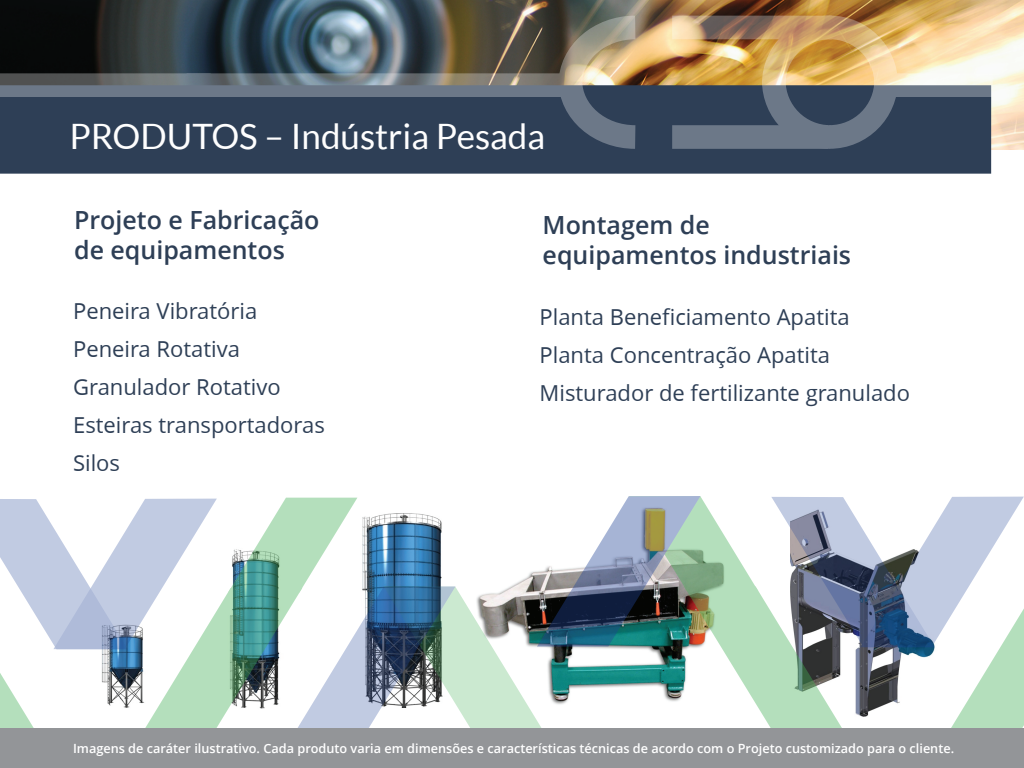
<style>
.page{position:relative;width:1024px;height:768px;background:#fff}
.page>*{position:absolute;margin:0;border:0;box-sizing:border-box;transform-origin:0 0}
.t1{font:35px "Lato";color:#fefefe}
.t2{font:600 25px/30px "Open Sans";color:#2e3f56}
.t3{font:22px/38px "Open Sans";color:#2e3f56}
.t4{font:600 12.7px "Open Sans";color:#fff}
</style>
<div class="page">
<img style="left:0;top:496px;width:1024px;height:233px">
<div style="left:0;top:729px;width:1024px;height:39px;background:#939598"></div>
<img style="left:0;top:0;width:1024px;height:149px">
<div style="left:0;top:85px;width:991px;height:89px;background:#2e3f56"></div>
<div style="left:672px;top:125px;width:156px;height:24px;background:#6c7888"></div>
<svg style="left:211px;top:73px;width:336px;height:24px;background:#737c84"></svg>
<svg style="left:672px;top:16px;width:78px;height:23px;background:#a78e77"></svg>
<img style="left:547px;top:16px;width:112px;height:133px">
<svg style="left:910px;top:73px;width:83px;height:24px"></svg>
<svg style="left:750px;top:16px;width:160px;height:133px;background:#94856c"></svg>
<svg style="left:0;top:73px;width:211px;height:24px;background:#646c75"></svg>
<h1 class="t1" style="left:69px;top:117px;width:477px">PRODUTOS – Indústria Pesada</h1>
<p class="t2" style="left:74px;top:204px;width:247px">Projeto e Fabricação de equipamentos</p>
<p class="t2" style="left:543px;top:209px;width:310px">Montagem de equipamentos industriais</p>
<p class="t3" style="left:73px;top:293px;width:253px">Peneira Vibratória<br>Peneira Rotativa<br>Granulador Rotativo<br>Esteiras transportadoras<br>Silos</p>
<p class="t3" style="left:540px;top:299px;width:372px">Planta Beneficiamento Apatita<br>Planta Concentração Apatita<br>Misturador de fertilizante granulado</p>
<p class="t4" style="left:73px;top:739px;width:883px">Imagens de caráter ilustrativo. Cada produto varia em dimensões e características técnicas de acordo com o Projeto customizado para o cliente.</p>
</div>
